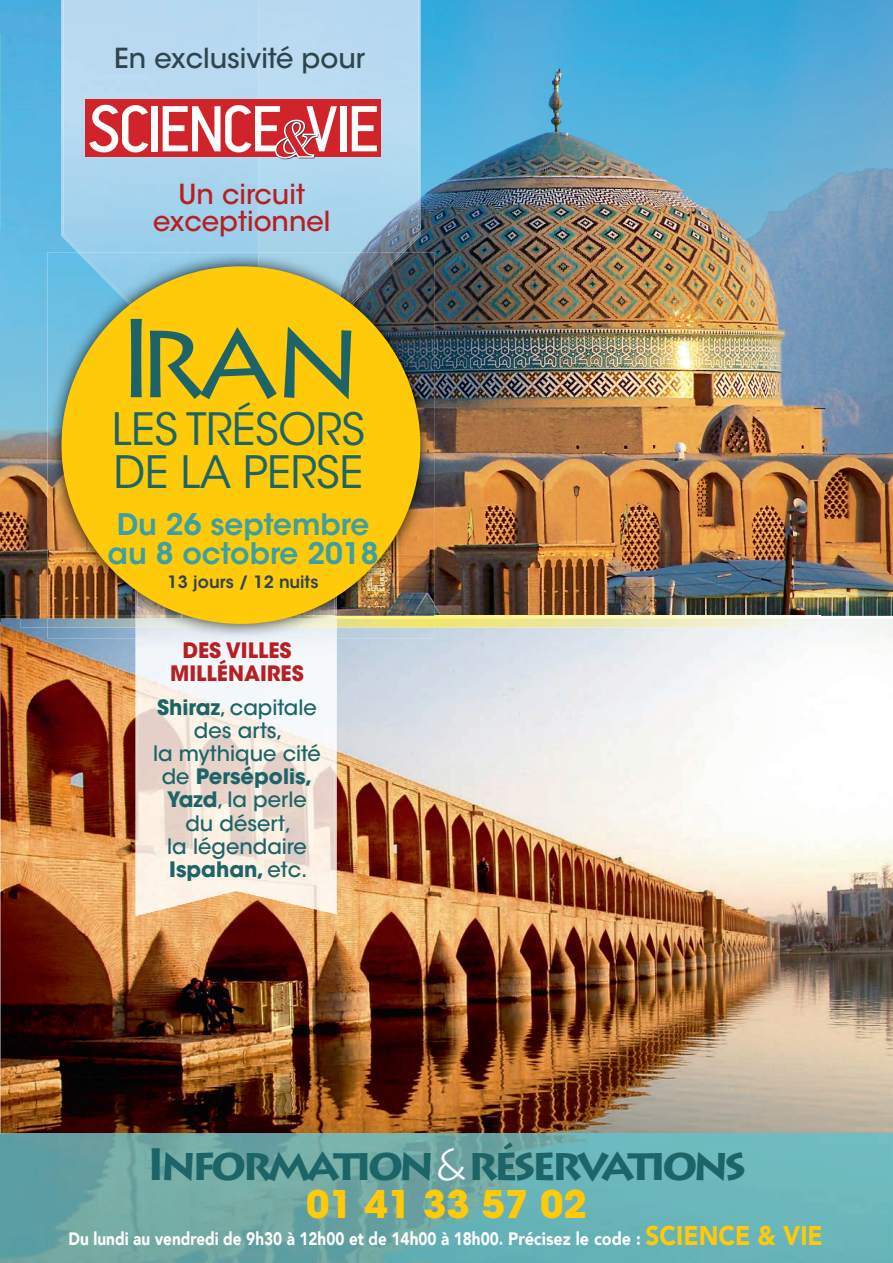
<style>
.page{position:relative;width:893px;height:1263px;background:#fff}
.page>*{position:absolute;margin:0;border:0;box-sizing:border-box;transform-origin:0 0}
.t1{font:111.75px "Lithos Pro";color:#1c6467}
.t2{font:700 44.85px "Lithos Pro";letter-spacing:-.1em;color:#1c6467}
.t3{font:44.25px/42.2px "ITC Avant Garde Std";letter-spacing:-.01em;color:#1c6467}
.t4{font:700 37.8px "ITC Avant Garde Std";color:#feca0a}
.t5{font:600 29.55px/29.5px "ITC Avant Garde Std";color:#3c9fa3;text-align:center}
.t6{font:500 27.45px/27px "ITC Avant Garde Std";color:#b62024;text-align:center}
.t7{font:500 27.45px "ITC Avant Garde Std";color:#2f454e}
.t8{font:500 21.15px/23.2px "ITC Avant Garde Std";color:#1c6467;text-align:center}
.t9{font:700 21.15px/23.2px "ITC Avant Garde Std";color:#b62024;text-align:center}
.t10{font:900 18px "Avenir";color:#fff;scale:.85 1}
.t11{font:600 16.95px "ITC Avant Garde Std";color:#2f454e}
.s1{font-weight:700}
.s2{font-weight:300;color:#fff}
.s3{font-size:27px;color:#feca0a}
</style>
<div class="page">
<img style="left:0;top:0;width:61px;height:428px">
<img style="left:420px;top:0;width:473px;height:616px">
<img style="left:1px;top:616px;width:19px;height:3px">
<img style="left:0;top:428px;width:47px;height:188px">
<img style="left:0;top:619px;width:893px;height:644px">
<svg style="left:434px;top:616px;width:369px;height:3px"></svg>
<img style="left:20px;top:616px;width:27px;height:3px">
<img style="left:20px;top:619px;width:800px;height:8px">
<img style="left:81px;top:0;width:320px;height:252px">
<img style="left:61px;top:0;width:20px;height:252px">
<img style="left:401px;top:0;width:19px;height:252px">
<img style="left:136px;top:638px;width:201px;height:278px">
<img style="left:47px;top:252px;width:387px;height:386px">
<img style="left:295px;top:596px;width:42px;height:20px">
<img style="left:78px;top:252px;width:180px;height:116px">
<img style="left:258px;top:252px;width:146px;height:118px">
<img style="left:138px;top:616px;width:196px;height:1px">
<div style="left:61px;top:266px;width:359px;height:358px;background:#feca0a;border-radius:50%"></div>
<div style="left:85px;top:99px;width:296px;height:58px;background:#d1232a"></div>
<div style="left:340px;top:106px;width:6px;height:45px;background:#fff"></div>
<svg style="left:352px;top:106px;width:25px;height:45px"></svg>
<svg style="left:89px;top:105px;width:248px;height:55px"></svg>
<hr style="left:0;top:156px;width:1px;height:37px;background:#fff">
<hr style="left:0;top:194px;width:1px;height:36px;background:#fff">
<img style="left:1px;top:1133px;width:892px;height:130px">
<hr style="left:0;top:34px;width:1px;height:122px;background:#61c0c8">
<p class="t7" style="left:114px;top:41px;width:252px">En exclusivité pour</p>
<p class="t6" style="left:153px;top:181px;width:179px">Un circuit exceptionnel</p>
<h1 class="t1" style="left:114px;top:294px;width:250px">Iran</h1>
<h3 class="t3" style="left:112px;top:409px;width:255px">LES TRÉSORS<br>DE LA PERSE</h3>
<h3 class="t5" style="left:108px;top:509px;width:272px">Du 26 septembre au 8 octobre 2018</h3>
<p class="t11" style="left:168px;top:571px;width:152px">13 jours / 12 nuits</p>
<p class="t9" style="left:170px;top:638px;width:135px">DES VILLES<br>MILLÉNAIRES</p>
<p class="t8" style="left:153px;top:695px;width:169px"><span class="s1">Shiraz</span>, capitale des arts,<br>la mythique cité de <span class="s1">Persépolis,<br>Yazd</span>, la perle du désert,<br>la légendaire<br><span class="s1">Ispahan,</span> etc.</p>
<h2 class="t2" style="left:146px;top:1138px;width:602px">Information <span class="s2">&amp;</span> réservations</h2>
<h3 class="t4" style="left:306px;top:1180px;width:282px">01 41 33 57 02</h3>
<p class="t10" style="left:69px;top:1223px;width:889px">Du lundi au vendredi de 9h30 à 12h00 et de 14h00 à 18h00. Précisez le code : <span class="s3">SCIENCE &amp; VIE</span></p>
</div>
